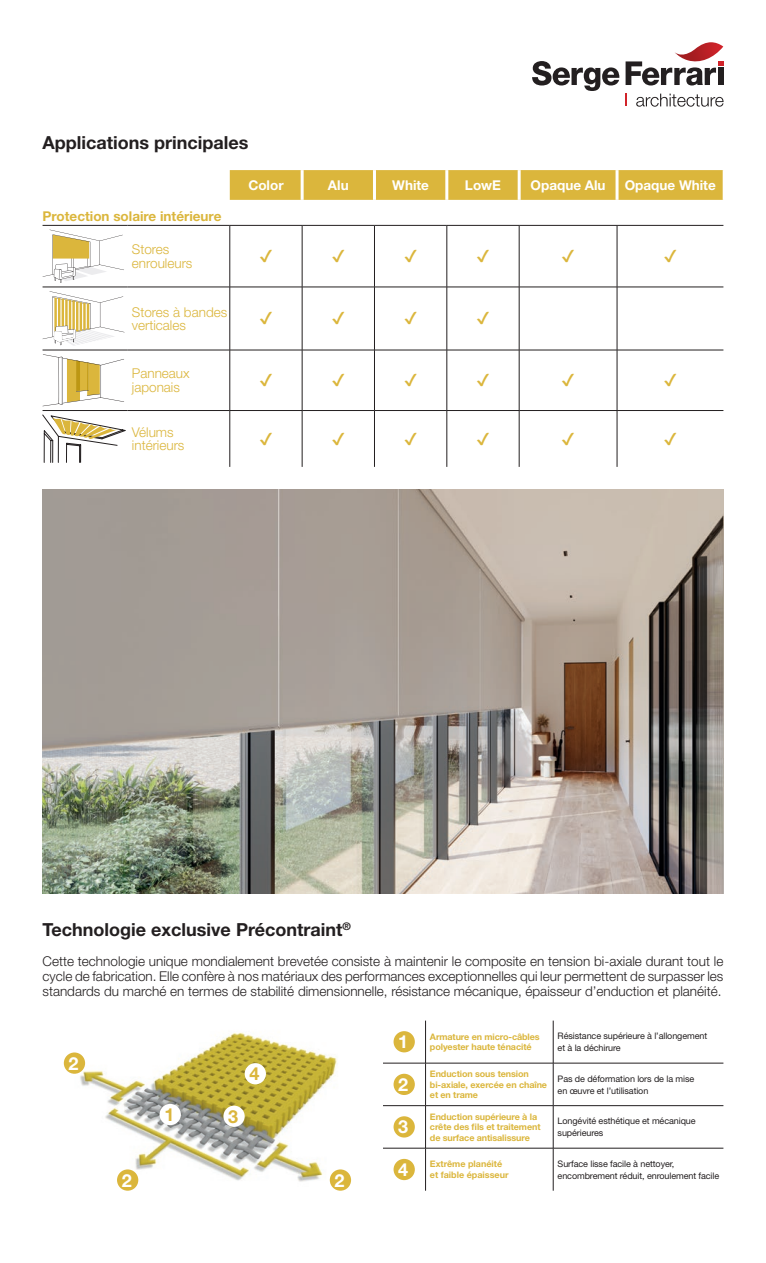
<style>
.page{position:relative;width:766px;height:1263px;background:#fff}
.page>*{position:absolute;margin:0;border:0;box-sizing:border-box;transform-origin:0 0}
.t1{font:700 18px "Helvetica Neue LT Std";color:#231f20}
.t2{font:700 18px "Helvetica Neue LT Std";color:#fff}
.t3{font:700 18px "Helvetica Neue LT Std";color:#dbb63c}
.t4{font:300 13.5px/15px "Helvetica Neue LT Std";color:#231f20;text-align:justify}
.t5{font:300 13.5px/13.5px "Helvetica Neue LT Std";color:#dbb63c}
.t6{font:700 13.5px "Helvetica Neue LT Std";color:#fff}
.t7{font:700 13.5px "Helvetica Neue LT Std";color:#dbb63c}
.t8{font:9px/12px "Helvetica Neue LT Std";letter-spacing:-.01em;color:#231f20}
.t9{font:700 9px/10.5px "Helvetica Neue LT Std";letter-spacing:-.01em;color:#dbb63c}
</style>
<div class="page">
<img style="left:80px;top:1032px;width:271px;height:157px">
<div style="left:159px;top:1104px;width:22px;height:21px;background:#fff;border-radius:50%"></div>
<div style="left:330px;top:1169px;width:21px;height:22px;background:#dbb63c;border-radius:50%"></div>
<div style="left:117px;top:1169px;width:21px;height:22px;background:#dbb63c;border-radius:50%"></div>
<div style="left:64px;top:1052px;width:21px;height:22px;background:#dbb63c;border-radius:50%"></div>
<div style="left:223px;top:1106px;width:21px;height:21px;background:#fff;border-radius:50%"></div>
<div style="left:244px;top:1063px;width:22px;height:21px;background:#fff;border-radius:50%"></div>
<svg style="left:636px;top:94px;width:87px;height:13px"></svg>
<svg style="left:532px;top:61px;width:87px;height:30px"></svg>
<svg style="left:625px;top:94px;width:2px;height:12px"></svg>
<svg style="left:625px;top:42px;width:98px;height:43px"></svg>
<img style="left:43px;top:489px;width:680px;height:404px">
<hr style="left:425px;top:1020px;width:1px;height:43px;background:#231f20">
<hr style="left:553px;top:1020px;width:1px;height:43px;background:#231f20">
<hr style="left:383px;top:1063px;width:42px;height:1px;background:#231f20">
<hr style="left:425px;top:1063px;width:128px;height:1px;background:#231f20">
<hr style="left:425px;top:1063px;width:1px;height:42px;background:#231f20">
<hr style="left:553px;top:1063px;width:170px;height:1px;background:#231f20">
<hr style="left:553px;top:1063px;width:1px;height:42px;background:#231f20">
<hr style="left:383px;top:1105px;width:42px;height:1px;background:#231f20">
<hr style="left:425px;top:1105px;width:128px;height:1px;background:#231f20">
<hr style="left:425px;top:1106px;width:1px;height:42px;background:#231f20">
<hr style="left:553px;top:1105px;width:170px;height:1px;background:#231f20">
<hr style="left:553px;top:1106px;width:1px;height:42px;background:#231f20">
<hr style="left:383px;top:1148px;width:42px;height:1px;background:#231f20">
<hr style="left:425px;top:1148px;width:128px;height:1px;background:#231f20">
<hr style="left:425px;top:1148px;width:1px;height:43px;background:#231f20">
<hr style="left:553px;top:1148px;width:170px;height:1px;background:#231f20">
<hr style="left:553px;top:1148px;width:1px;height:43px;background:#231f20">
<div style="left:393px;top:1031px;width:21px;height:21px;background:#dbb63c;border-radius:50%"></div>
<div style="left:393px;top:1074px;width:21px;height:21px;background:#dbb63c;border-radius:50%"></div>
<div style="left:393px;top:1116px;width:21px;height:21px;background:#dbb63c;border-radius:50%"></div>
<div style="left:393px;top:1159px;width:21px;height:21px;background:#dbb63c;border-radius:50%"></div>
<div style="left:230px;top:170px;width:492px;height:30px;background:#dbb63c"></div>
<hr style="left:229px;top:226px;width:1px;height:61px;background:#231f20">
<hr style="left:302px;top:226px;width:1px;height:61px;background:#231f20">
<hr style="left:374px;top:226px;width:1px;height:61px;background:#231f20">
<hr style="left:446px;top:226px;width:1px;height:61px;background:#231f20">
<hr style="left:518px;top:226px;width:1px;height:61px;background:#231f20">
<hr style="left:616px;top:226px;width:1px;height:61px;background:#231f20">
<hr style="left:43px;top:287px;width:85px;height:1px;background:#231f20">
<hr style="left:128px;top:287px;width:102px;height:1px;background:#231f20">
<hr style="left:230px;top:287px;width:72px;height:1px;background:#231f20">
<hr style="left:229px;top:287px;width:1px;height:63px;background:#231f20">
<hr style="left:302px;top:287px;width:72px;height:1px;background:#231f20">
<hr style="left:302px;top:287px;width:1px;height:63px;background:#231f20">
<hr style="left:374px;top:287px;width:72px;height:1px;background:#231f20">
<hr style="left:374px;top:287px;width:1px;height:63px;background:#231f20">
<hr style="left:446px;top:287px;width:73px;height:1px;background:#231f20">
<hr style="left:446px;top:287px;width:1px;height:63px;background:#231f20">
<hr style="left:519px;top:287px;width:98px;height:1px;background:#231f20">
<hr style="left:518px;top:287px;width:1px;height:63px;background:#231f20">
<hr style="left:617px;top:287px;width:106px;height:1px;background:#231f20">
<hr style="left:616px;top:287px;width:1px;height:63px;background:#231f20">
<hr style="left:43px;top:350px;width:85px;height:1px;background:#231f20">
<hr style="left:128px;top:350px;width:102px;height:1px;background:#231f20">
<hr style="left:230px;top:350px;width:72px;height:1px;background:#231f20">
<hr style="left:229px;top:350px;width:1px;height:60px;background:#231f20">
<hr style="left:302px;top:350px;width:72px;height:1px;background:#231f20">
<hr style="left:302px;top:350px;width:1px;height:60px;background:#231f20">
<hr style="left:374px;top:350px;width:72px;height:1px;background:#231f20">
<hr style="left:374px;top:350px;width:1px;height:60px;background:#231f20">
<hr style="left:446px;top:350px;width:73px;height:1px;background:#231f20">
<hr style="left:446px;top:350px;width:1px;height:60px;background:#231f20">
<hr style="left:519px;top:350px;width:98px;height:1px;background:#231f20">
<hr style="left:518px;top:350px;width:1px;height:60px;background:#231f20">
<hr style="left:617px;top:350px;width:106px;height:1px;background:#231f20">
<hr style="left:616px;top:350px;width:1px;height:60px;background:#231f20">
<hr style="left:43px;top:410px;width:85px;height:1px;background:#231f20">
<hr style="left:128px;top:410px;width:102px;height:1px;background:#231f20">
<hr style="left:230px;top:410px;width:72px;height:1px;background:#231f20">
<hr style="left:229px;top:411px;width:1px;height:56px;background:#231f20">
<hr style="left:302px;top:410px;width:72px;height:1px;background:#231f20">
<hr style="left:302px;top:411px;width:1px;height:56px;background:#231f20">
<hr style="left:374px;top:410px;width:72px;height:1px;background:#231f20">
<hr style="left:374px;top:411px;width:1px;height:56px;background:#231f20">
<hr style="left:446px;top:410px;width:73px;height:1px;background:#231f20">
<hr style="left:446px;top:411px;width:1px;height:56px;background:#231f20">
<hr style="left:519px;top:410px;width:98px;height:1px;background:#231f20">
<hr style="left:518px;top:411px;width:1px;height:56px;background:#231f20">
<hr style="left:617px;top:410px;width:106px;height:1px;background:#231f20">
<hr style="left:616px;top:411px;width:1px;height:56px;background:#231f20">
<hr style="left:43px;top:225px;width:85px;height:1px;background:#231f20">
<hr style="left:128px;top:225px;width:102px;height:1px;background:#231f20">
<hr style="left:230px;top:225px;width:72px;height:1px;background:#231f20">
<hr style="left:302px;top:225px;width:72px;height:1px;background:#231f20">
<hr style="left:374px;top:225px;width:72px;height:1px;background:#231f20">
<hr style="left:446px;top:225px;width:73px;height:1px;background:#231f20">
<hr style="left:519px;top:225px;width:98px;height:1px;background:#231f20">
<hr style="left:617px;top:225px;width:106px;height:1px;background:#231f20">
<hr style="left:300px;top:170px;width:3px;height:30px;background:#fff">
<hr style="left:373px;top:170px;width:3px;height:30px;background:#fff">
<hr style="left:445px;top:170px;width:3px;height:30px;background:#fff">
<hr style="left:517px;top:170px;width:3px;height:30px;background:#fff">
<hr style="left:615px;top:170px;width:3px;height:30px;background:#fff">
<svg style="left:43px;top:230px;width:81px;height:53px"></svg>
<svg style="left:49px;top:291px;width:74px;height:6px"></svg>
<svg style="left:43px;top:296px;width:72px;height:50px"></svg>
<svg style="left:43px;top:354px;width:81px;height:5px"></svg>
<svg style="left:101px;top:397px;width:23px;height:5px"></svg>
<svg style="left:43px;top:357px;width:58px;height:49px"></svg>
<svg style="left:42px;top:414px;width:84px;height:49px"></svg>
<h1 class="t1" style="left:43px;top:131px;width:207px">Applications principales</h1>
<p class="t7" style="left:43px;top:208px;width:180px">Protection solaire intérieure</p>
<p class="t5" style="left:132px;top:242px;width:62px">Stores enrouleurs</p>
<p class="t5" style="left:132px;top:305px;width:97px">Stores à bandes verticales</p>
<p class="t5" style="left:132px;top:366px;width:59px">Panneaux japonais</p>
<p class="t5" style="left:132px;top:425px;width:54px">Vélums intérieurs</p>
<p class="t6" style="left:248px;top:177px;width:37px">Color</p>
<p class="t6" style="left:328px;top:177px;width:22px">Alu</p>
<p class="t6" style="left:392px;top:177px;width:38px">White</p>
<p class="t6" style="left:465px;top:177px;width:37px">LowE</p>
<p class="t6" style="left:530px;top:177px;width:76px">Opaque Alu</p>
<p class="t6" style="left:624px;top:177px;width:92px">Opaque White</p>
<h1 class="t1" style="left:43px;top:918px;width:310px">Technologie exclusive Précontraint<sup>®</sup></h1>
<p class="t4" style="left:43px;top:954px;width:682px">Cette technologie unique mondialement brevetée consiste à maintenir le composite en tension bi-axiale durant tout le cycle de fabrication. Elle confère à nos matériaux des performances exceptionnelles qui leur permettent de surpasser les standards du marché en termes de stabilité dimensionnelle, résistance mécanique, épaisseur d’enduction et planéité.</p>
<h1 class="t2" style="left:69px;top:1052px;width:12px">2</h1>
<h1 class="t3" style="left:164px;top:1103px;width:12px">1</h1>
<h1 class="t3" style="left:249px;top:1062px;width:12px">4</h1>
<h1 class="t3" style="left:228px;top:1105px;width:12px">3</h1>
<h1 class="t2" style="left:122px;top:1169px;width:12px">2</h1>
<h1 class="t2" style="left:334px;top:1169px;width:12px">2</h1>
<h1 class="t2" style="left:398px;top:1031px;width:12px">1</h1>
<p class="t9" style="left:430px;top:1031px;width:111px">Armature en micro-câbles polyester haute ténacité</p>
<p class="t8" style="left:557px;top:1030px;width:151px">Résistance supérieure à l’allongement et à la déchirure</p>
<h1 class="t2" style="left:398px;top:1073px;width:12px">2</h1>
<p class="t9" style="left:430px;top:1068px;width:119px">Enduction sous tension bi-axiale, exercée en chaîne et en trame</p>
<p class="t8" style="left:557px;top:1072px;width:138px">Pas de déformation lors de la mise en œuvre et l’utilisation</p>
<h1 class="t2" style="left:398px;top:1116px;width:12px">3</h1>
<p class="t9" style="left:430px;top:1111px;width:112px">Enduction supérieure à la crête des fils et traitement de surface antisalissure</p>
<p class="t8" style="left:557px;top:1115px;width:139px">Longévité esthétique et mécanique supérieures</p>
<h1 class="t2" style="left:398px;top:1158px;width:12px">4</h1>
<p class="t9" style="left:430px;top:1159px;width:80px">Extrême planéité et faible épaisseur</p>
<p class="t8" style="left:557px;top:1157px;width:163px">Surface lisse facile à nettoyer, encombrement réduit, enroulement facile</p>
</div>
